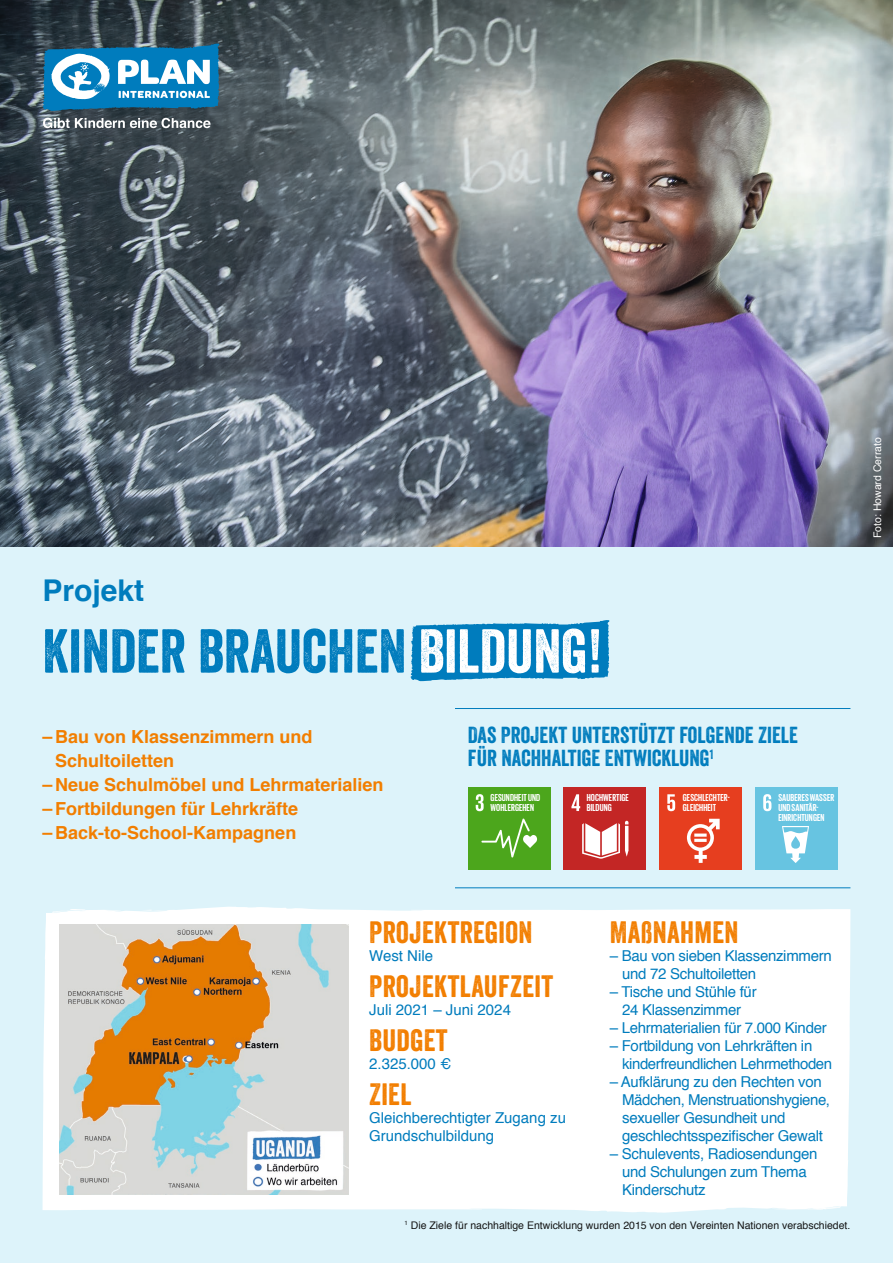
<style>
.page{position:relative;width:893px;height:1263px;background:#fff}
.page>*{position:absolute;margin:0;border:0;box-sizing:border-box;transform-origin:0 0}
.t1{font:60px "Veneer";color:#007cbd}
.t2{font:30px "Veneer";letter-spacing:.01em;color:#f27e00}
.t3{font:700 30px "Helvetica";color:#007cbd}
.t4{font:22.5px/23px "Veneer";color:#007cbd}
.t5{font:700 18px/24px "Helvetica";color:#f27e00}
.t6{font:15px/18px "Helvetica";letter-spacing:-.02em;color:#007cbd}
.t7{font:15px/18px "Helvetica";color:#007cbd}
.t8{font:10.5px "Helvetica";color:#151616}
.t9{font:10.5px "Helvetica";color:#fff}
.t10{font:700 10.35px/9.8px "Giorgio Sans";letter-spacing:.01em;color:#fff}
.s1{color:#fff}
</style>
<div class="page">
<div style="left:0;top:547px;width:893px;height:716px;background:#ddf3fa"></div>
<div style="left:43px;top:906px;width:807px;height:307px;background:#fff"></div>
<img style="left:0;top:0;width:893px;height:547px">
<svg style="left:410px;top:620px;width:200px;height:61px;background:#1a8ac4"></svg>
<img style="left:60px;top:925px;width:289px;height:270px">
<svg style="left:42px;top:44px;width:178px;height:67px"></svg>
<svg style="left:43px;top:118px;width:167px;height:10px"></svg>
<hr style="left:455px;top:708px;width:395px;height:1px;background:#007cbd">
<hr style="left:455px;top:887px;width:395px;height:1px;background:#007cbd">
<div style="left:468px;top:787px;width:83px;height:83px;background:#4ca61c"></div>
<svg style="left:476px;top:794px;width:8px;height:17px"></svg>
<svg style="left:481px;top:818px;width:56px;height:39px"></svg>
<div style="left:563px;top:787px;width:83px;height:83px;background:#c32625"></div>
<svg style="left:571px;top:794px;width:9px;height:17px"></svg>
<svg style="left:582px;top:821px;width:46px;height:38px"></svg>
<div style="left:659px;top:787px;width:83px;height:83px;background:#e63e1f"></div>
<svg style="left:667px;top:794px;width:8px;height:17px"></svg>
<svg style="left:687px;top:819px;width:33px;height:44px"></svg>
<div style="left:755px;top:787px;width:83px;height:83px;background:#67c4e1"></div>
<svg style="left:763px;top:794px;width:8px;height:17px"></svg>
<svg style="left:782px;top:826px;width:27px;height:37px"></svg>
<h2 class="t3" style="left:43px;top:566px;width:103px">Projekt</h2>
<h1 class="t1" style="left:43px;top:614px;width:561px">KINDER BRAUCHEN <span class="s1">BILDUNG!</span></h1>
<p class="t5" style="left:55px;top:725px;width:259px;text-indent:-13px">– Bau von Klassenzimmern und<br>Schultoiletten</p>
<p class="t5" style="left:43px;top:773px;width:342px">– Neue Schulmöbel und Lehrmaterialien</p>
<p class="t5" style="left:43px;top:797px;width:257px">– Fortbildungen für Lehrkräfte</p>
<p class="t5" style="left:43px;top:821px;width:255px">– Back-to-School-Kampagnen</p>
<h3 class="t4" style="left:468px;top:723px;width:332px">DAS PROJEKT UNTERSTÜTZT FOLGENDE ZIELE<br>FÜR NACHHALTIGE ENTWICKLUNG<sup>1</sup></h3>
<p class="t10" style="left:491px;top:792px;width:51px">GESUNDHEIT UND<br>WOHLERGEHEN</p>
<p class="t10" style="left:587px;top:792px;width:44px">HOCHWERTIGE<br>BILDUNG</p>
<p class="t10" style="left:683px;top:792px;width:48px">GESCHLECHTER-<br>GLEICHHEIT</p>
<p class="t10" style="left:778px;top:793px;width:57px">SAUBERES WASSER<br>UND SANITÄR-<br>EINRICHTUNGEN</p>
<p class="t9" style="left:869px;top:538px;width:102px;rotate:-90deg">Foto: Howard Cerrato</p>
<h2 class="t2" style="left:369px;top:913px;width:165px">PROJEKTREGION</h2>
<p class="t7" style="left:369px;top:947px;width:65px">West Nile</p>
<h2 class="t2" style="left:369px;top:967px;width:185px">PROJEKTLAUFZEIT</h2>
<p class="t7" style="left:369px;top:1001px;width:143px">Juli 2021 – Juni 2024</p>
<h2 class="t2" style="left:369px;top:1021px;width:80px">BUDGET</h2>
<p class="t6" style="left:369px;top:1055px;width:84px">2.325.000 €</p>
<h2 class="t2" style="left:369px;top:1075px;width:44px">ZIEL</h2>
<p class="t7" style="left:369px;top:1109px;width:198px">Gleichberechtigter Zugang zu<br>Grundschulbildung</p>
<h2 class="t2" style="left:610px;top:913px;width:130px">MAßNAHMEN</h2>
<p class="t6" style="left:622px;top:947px;width:211px;text-indent:-12px">– Bau von sieben Klassenzimmern und 72 Schultoiletten</p>
<p class="t6" style="left:610px;top:983px;width:148px;text-align:center">– Tische und Stühle für<br>24 Klassenzimmer</p>
<p class="t6" style="left:610px;top:1019px;width:218px">– Lehrmaterialien für 7.000 Kinder</p>
<p class="t6" style="left:622px;top:1037px;width:211px;text-indent:-12px">– Fortbildung von Lehrkräften in kinderfreundlichen Lehrmethoden</p>
<p class="t6" style="left:622px;top:1073px;width:209px;text-indent:-12px">– Aufklärung zu den Rechten von<br>Mädchen, Menstruationshygiene, sexueller Gesundheit und geschlechtsspezifischer Gewalt</p>
<p class="t6" style="left:622px;top:1145px;width:197px;text-indent:-12px">– Schulevents, Radiosendungen und Schulungen zum Thema<br>Kinderschutz</p>
<p class="t8" style="left:405px;top:1217px;width:447px"><sup>1</sup> Die Ziele für nachhaltige Entwicklung wurden 2015 von den Vereinten Nationen verabschiedet.</p>
</div>
